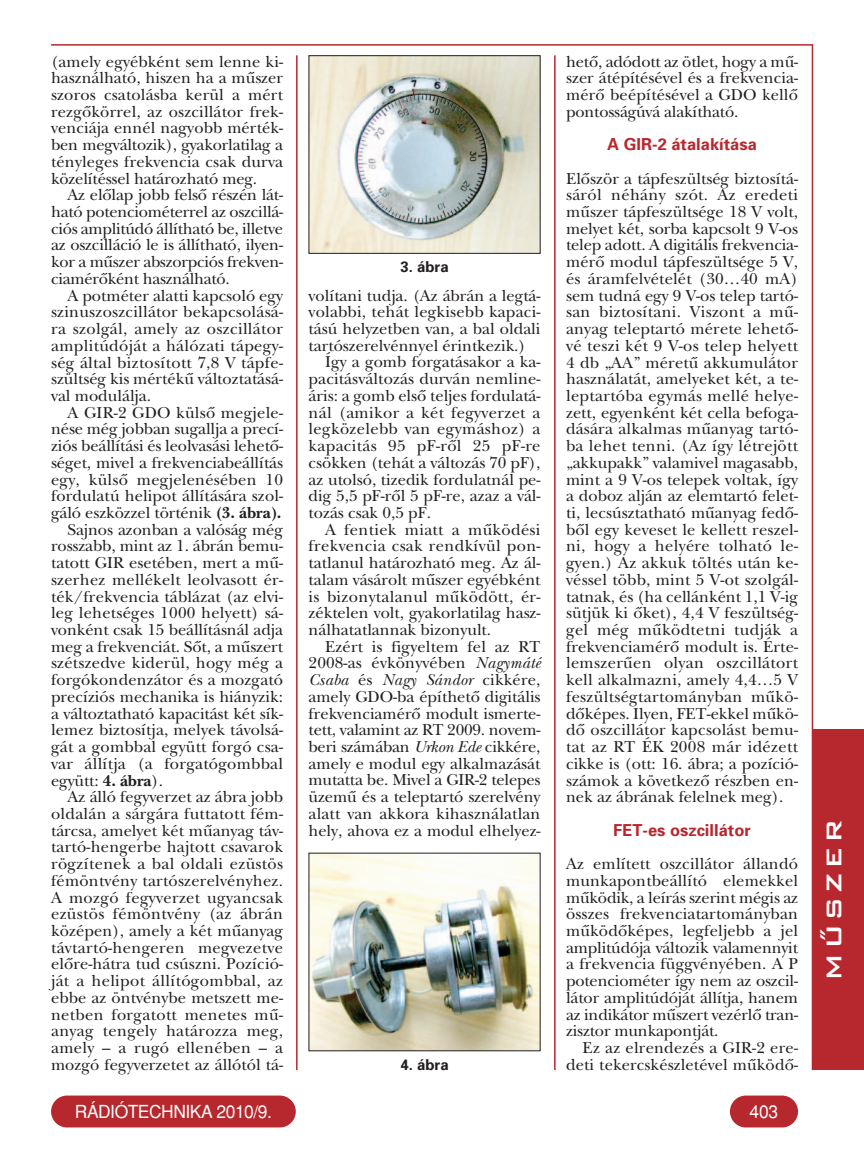
<style>
.page{position:relative;width:864px;height:1153px;background:#fff}
.page>*{position:absolute;margin:0;border:0;box-sizing:border-box;transform-origin:0 0}
.t1{font:28.5px "Bank Gothic Md PFL";letter-spacing:.115em;color:#fff;scale:1.05 1}
.t2{font:18px "Helvetica H Regular";letter-spacing:-.03em;color:#fff}
.t3{font:16.5px/16.6px "New Baskerville H Roman";letter-spacing:.005em;color:#231f20;text-align:justify}
.t4{font:16.5px "Univers H Bold";color:#b7282e}
.t5{font:16.5px "New Baskerville H Italic";letter-spacing:.01em;color:#231f20}
.t6{font:15px "Univers H Bold";color:#231f20}
.s1{font-family:"New Baskerville H Bold"}
.s2{font-family:"New Baskerville H Italic"}
.s3{font-family:"New Baskerville H Roman"}
</style>
<div class="page">
<hr style="left:296px;top:55px;width:1px;height:1014px;background:#b7282e">
<hr style="left:554px;top:55px;width:1px;height:1014px;background:#b7282e">
<hr style="left:51px;top:44px;width:761px;height:2px;background:#b7282e">
<div style="left:729px;top:1095px;width:68px;height:32px;background:#b7282e;border-radius:16px"></div>
<div style="left:51px;top:1095px;width:245px;height:32px;background:#b7282e;border-radius:16px"></div>
<hr style="left:811px;top:45px;width:1px;height:1024px;background:#b7282e">
<div style="left:811px;top:729px;width:52px;height:340px;background:#b7282e"></div>
<img style="left:310px;top:854px;width:228px;height:195px">
<img style="left:310px;top:57px;width:228px;height:195px">
<div style="left:308px;top:55px;width:232px;height:199px;border:1px solid #231f20"></div>
<p class="t3" style="left:51px;top:55px;width:233px">(amely egyébként sem lenne ki&shy;használható, hiszen ha a műszer szoros csatolásba kerül a mért rezgőkörrel, az oszcillátor frek&shy;venciája ennél nagyobb mérték&shy;ben megváltozik), gyakorlatilag a tényleges frekvencia csak durva közelítéssel határozható meg.</p>
<p class="t3" style="left:51px;top:188px;width:233px;text-indent:16px">Az előlap jobb felső részén lát&shy;ható potenciométerrel az oszcillá&shy;ciós amplitúdó állítható be, illetve az oszcilláció le is állítható, ilyen&shy;kor a műszer abszorpciós frekven&shy;ciamérőként használható.</p>
<p class="t3" style="left:51px;top:289px;width:233px;text-indent:16px">A potméter alatti kapcsoló egy szinuszoszcillátor bekapcsolásá&shy;ra szolgál, amely az oszcillátor amplitúdóját a hálózati tápegy&shy;ség által biztosított 7,8 V tápfe&shy;szültség kis mértékű változtatásá&shy;val modulálja.</p>
<p class="t3" style="left:68px;top:406px;width:217px">A GIR-2 GDO külső megjele-</p>
<p class="t3" style="left:51px;top:422px;width:233px">nése még jobban sugallja a precí-</p>
<p class="t3" style="left:51px;top:439px;width:233px">ziós beállítási és leolvasási lehető-</p>
<p class="t3" style="left:51px;top:456px;width:233px">séget, mivel a frekvenciabeállítás</p>
<p class="t3" style="left:51px;top:473px;width:233px">egy, külső megjelenésében 10</p>
<p class="t3" style="left:51px;top:489px;width:233px">fordulatú helipot állítására szol-</p>
<p class="t3" style="left:51px;top:506px;width:232px">gáló eszközzel történik <span class="s1">(3. ábra).</span></p>
<p class="t3" style="left:68px;top:523px;width:217px">Sajnos azonban a valóság még</p>
<p class="t3" style="left:51px;top:539px;width:233px">rosszabb, mint az 1. ábrán bemu-</p>
<p class="t3" style="left:51px;top:556px;width:233px">tatott GIR esetében, mert a mű-</p>
<p class="t3" style="left:51px;top:573px;width:233px">szerhez mellékelt leolvasott ér-</p>
<p class="t3" style="left:51px;top:590px;width:233px">ték/frekvencia táblázat (az elvi-</p>
<p class="t3" style="left:51px;top:606px;width:233px">leg lehetséges 1000 helyett) sá-</p>
<p class="t3" style="left:51px;top:623px;width:233px">vonként csak 15 beállításnál adja</p>
<p class="t3" style="left:51px;top:640px;width:233px">meg a frekvenciát. Sőt, a műszert</p>
<p class="t3" style="left:51px;top:656px;width:233px">szétszedve kiderül, hogy még a</p>
<p class="t3" style="left:51px;top:673px;width:233px">forgókondenzátor és a mozgató</p>
<p class="t3" style="left:51px;top:690px;width:233px">precíziós mechanika is hiányzik:</p>
<p class="t3" style="left:51px;top:706px;width:233px">a változtatható kapacitást két sík-</p>
<p class="t3" style="left:51px;top:723px;width:233px">lemez biztosítja, melyek távolsá-</p>
<p class="t3" style="left:51px;top:740px;width:233px">gát a gombbal együtt forgó csa-</p>
<p class="t3" style="left:51px;top:757px;width:233px">var állítja (a forgatógombbal</p>
<p class="t3" style="left:51px;top:773px;width:113px">együtt: <span class="s1">4. ábra</span>).</p>
<p class="t3" style="left:68px;top:790px;width:217px">Az álló fegyverzet az ábra jobb</p>
<p class="t3" style="left:51px;top:807px;width:233px">oldalán a sárgára futtatott fém-</p>
<p class="t3" style="left:51px;top:823px;width:233px">tárcsa, amelyet két műanyag táv-</p>
<p class="t3" style="left:51px;top:840px;width:233px">tartó-hengerbe hajtott csavarok</p>
<p class="t3" style="left:51px;top:857px;width:233px">rögzítenek a bal oldali ezüstös</p>
<p class="t3" style="left:51px;top:874px;width:233px">fémöntvény tartószerelvényhez.</p>
<p class="t3" style="left:51px;top:890px;width:233px">A mozgó fegyverzet ugyancsak</p>
<p class="t3" style="left:51px;top:907px;width:233px">ezüstös fémöntvény (az ábrán</p>
<p class="t3" style="left:51px;top:924px;width:233px">középen), amely a két műanyag</p>
<p class="t3" style="left:51px;top:940px;width:233px">távtartó-hengeren megvezetve</p>
<p class="t3" style="left:51px;top:957px;width:233px">előre-hátra tud csúszni. Pozíció-</p>
<p class="t3" style="left:51px;top:974px;width:233px">ját a helipot állítógombbal, az</p>
<p class="t3" style="left:51px;top:991px;width:233px">ebbe az öntvénybe metszett me-</p>
<p class="t3" style="left:51px;top:1007px;width:233px">netben forgatott menetes mű-</p>
<p class="t3" style="left:51px;top:1024px;width:233px">anyag tengely határozza meg,</p>
<p class="t3" style="left:51px;top:1041px;width:233px">amely – a rugó ellenében – a</p>
<p class="t3" style="left:51px;top:1057px;width:233px">mozgó fegyverzetet az állótól tá-</p>
<p class="t6" style="left:400px;top:261px;width:50px">3. ábra</p>
<p class="t3" style="left:308px;top:289px;width:233px">volítani tudja. (Az ábrán a legtá-</p>
<p class="t3" style="left:308px;top:305px;width:233px">volabbi, tehát legkisebb kapaci-</p>
<p class="t3" style="left:308px;top:322px;width:233px">tású helyzetben van, a bal oldali</p>
<p class="t3" style="left:308px;top:339px;width:219px">tartószerelvénnyel érintkezik.)</p>
<p class="t3" style="left:325px;top:356px;width:217px">Így a gomb forgatásakor a ka-</p>
<p class="t3" style="left:308px;top:372px;width:233px">pacitásváltozás durván nemline-</p>
<p class="t3" style="left:308px;top:389px;width:233px">áris: a gomb első teljes fordulatá-</p>
<p class="t3" style="left:308px;top:406px;width:233px">nál (amikor a két fegyverzet a</p>
<p class="t3" style="left:308px;top:422px;width:233px">legközelebb van egymáshoz) a</p>
<p class="t3" style="left:308px;top:439px;width:233px">kapacitás 95 pF-ről 25 pF-re</p>
<p class="t3" style="left:308px;top:456px;width:233px">csökken (tehát a változás 70 pF),</p>
<p class="t3" style="left:308px;top:472px;width:233px">az utolsó, tizedik fordulatnál pe-</p>
<p class="t3" style="left:308px;top:489px;width:233px">dig 5,5 pF-ről 5 pF-re, azaz a vál-</p>
<p class="t3" style="left:308px;top:506px;width:124px">tozás csak 0,5 pF.</p>
<p class="t3" style="left:325px;top:523px;width:217px">A fentiek miatt a működési</p>
<p class="t3" style="left:308px;top:539px;width:233px">frekvencia csak rendkívül pon-</p>
<p class="t3" style="left:308px;top:556px;width:233px">tatlanul határozható meg. Az ál-</p>
<p class="t3" style="left:308px;top:573px;width:233px">talam vásárolt műszer egyébként</p>
<p class="t3" style="left:308px;top:589px;width:233px">is bizonytalanul működött, ér-</p>
<p class="t3" style="left:308px;top:606px;width:233px">zéktelen volt, gyakorlatilag hasz-</p>
<p class="t3" style="left:308px;top:623px;width:184px">nálhatatlannak bizonyult.</p>
<p class="t3" style="left:325px;top:640px;width:217px">Ezért is figyeltem fel az RT</p>
<p class="t3" style="left:308px;top:656px;width:233px">2008-as évkönyvében <span class="s2">Nagymáté</span></p>
<p class="t5" style="left:308px;top:674px;width:233px">Csaba <span class="s3">és</span> Nagy Sándor <span class="s3">cikkére,</span></p>
<p class="t3" style="left:308px;top:690px;width:233px">amely GDO-ba építhető digitális frekvenciamérő modult ismerte&shy;tett, valamint az RT 2009. novem&shy;beri számában <span class="s2">Urkon Ede</span> cikkére, amely e modul egy alkalmazását mutatta be. Mivel a GIR-2 telepes üzemű és a teleptartó szerelvény alatt van akkora kihasználatlan hely, ahova ez a modul elhelyez-</p>
<p class="t6" style="left:400px;top:1058px;width:50px">4. ábra</p>
<p class="t3" style="left:566px;top:55px;width:233px">hető, adódott az ötlet, hogy a mű&shy;szer átépítésével és a frekvencia&shy;mérő beépítésével a GDO kellő pontosságúvá alakítható.</p>
<p class="t4" style="left:607px;top:138px;width:151px">A GIR-2 átalakítása</p>
<p class="t3" style="left:566px;top:172px;width:233px">Először a tápfeszültség biztosítá&shy;sáról néhány szót. Az eredeti műszer tápfeszültsége 18 V volt, melyet két, sorba kapcsolt 9 V-os telep adott. A digitális frekvencia&shy;mérő modul tápfeszültsége 5 V, és áramfelvételét (30…40 mA) sem tudná egy 9 V-os telep tartó&shy;san biztosítani. Viszont a mű&shy;anyag teleptartó mérete lehető&shy;vé teszi két 9 V-os telep helyett 4 db „AA” méretű akkumulátor használatát, amelyeket két, a te&shy;leptartóba egymás mellé helye&shy;zett, egyenként két cella befoga&shy;dására alkalmas műanyag tartó&shy;ba lehet tenni. (Az így létrejött „akkupakk” valamivel magasabb, mint a 9 V-os telepek voltak, így a doboz alján az elemtartó felet&shy;ti, lecsúsztatható műanyag fedő&shy;ből egy keveset le kellett reszel&shy;ni, hogy a helyére tolható le&shy;gyen.) Az akkuk töltés után ke&shy;véssel több, mint 5 V-ot szolgál&shy;tatnak, és (ha cellánként 1,1 V-ig sütjük ki őket), 4,4 V feszültség&shy;gel még működtetni tudják a frekvenciamérő modult is. Érte&shy;lemszerűen olyan oszcillátort kell alkalmazni, amely 4,4…5 V feszültségtartományban műkö&shy;dőképes. Ilyen, FET-ekkel műkö&shy;dő oszcillátor kapcsolást bemu&shy;tat az RT ÉK 2008 már idézett cikke is (ott: 16. ábra; a pozíció&shy;számok a következő részben en&shy;nek az ábrának felelnek meg).</p>
<p class="t4" style="left:613px;top:823px;width:139px">FET-es oszcillátor</p>
<p class="t3" style="left:566px;top:857px;width:233px">Az említett oszcillátor állandó munkapontbeállító elemekkel működik, a leírás szerint mégis az összes frekvenciatartományban működőképes, legfeljebb a jel amplitúdója változik valamennyit a frekvencia függvényében. A P potenciométer így nem az oszcil&shy;látor amplitúdóját állítja, hanem az indikátor műszert vezérlő tran&shy;zisztor munkapontját.</p>
<p class="t3" style="left:566px;top:1041px;width:233px;text-align:right">Ez az elrendezés a GIR-2 ere&shy;deti tekercskészletével működő-</p>
<p class="t2" style="left:75px;top:1105px;width:198px">RÁDIÓTECHNIKA 2010/9.</p>
<p class="t2" style="left:749px;top:1105px;width:30px">403</p>
<h1 class="t1" style="left:814px;top:980px;width:155px;rotate:-90deg">MÛSZER</h1>
</div>
